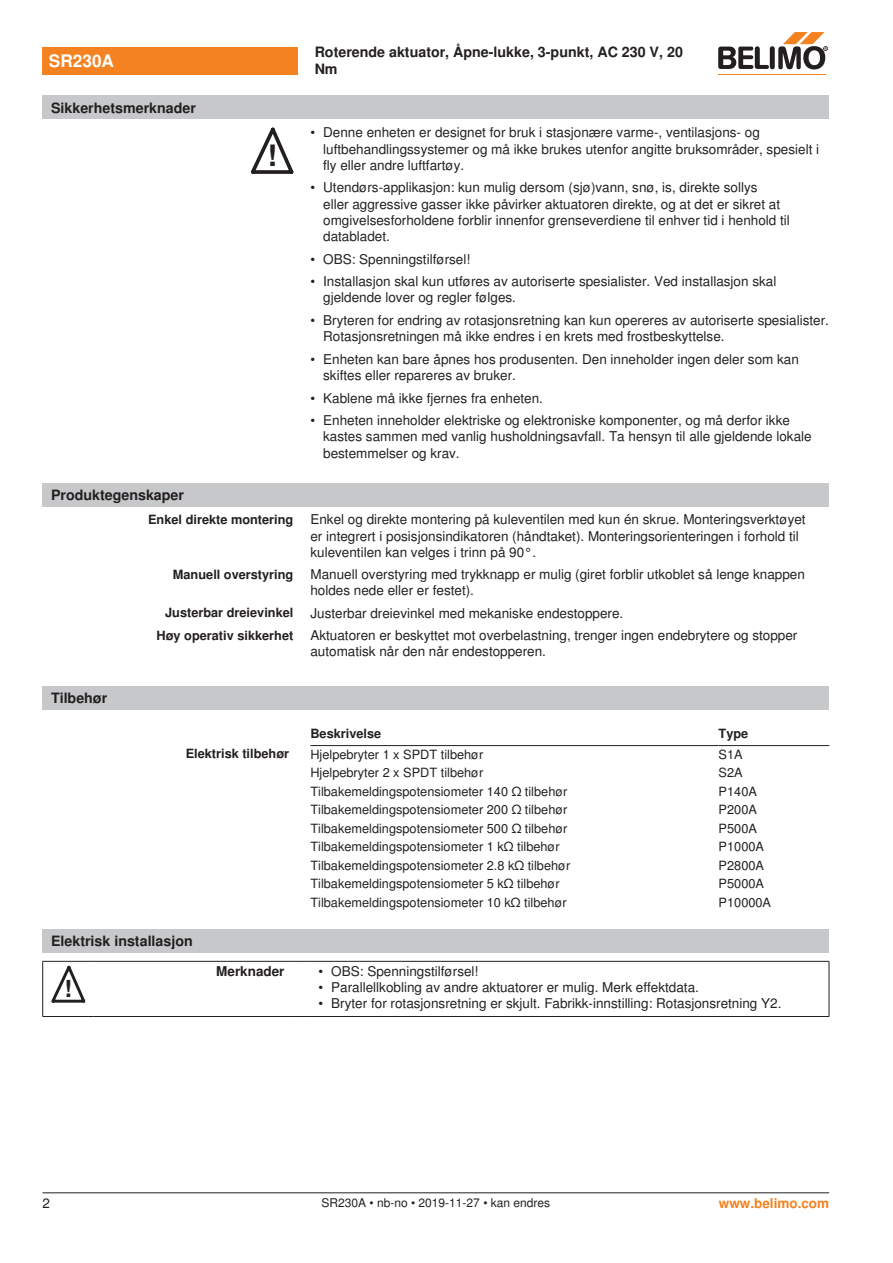
<style>
.page{position:relative;width:893px;height:1263px;background:#fff}
.page>*{position:absolute;margin:0;border:0;box-sizing:border-box;transform-origin:0 0}
.t1{font:700 29.55px "Nimbus Sans BEL";color:#231f20}
.t2{font:700 23.55px "Nimbus Sans BEL";color:#231f20}
.t3{font:700 17.25px "Nimbus Sans BEL";color:#fff}
.t4{font:700 14.25px/17.1px "Nimbus Sans BEL";color:#231f20}
.Bulletpoints_1_5mm_A{font:13.5px/16.2px "Nimbus Sans BEL";color:#231f20}
.Bulletpoints{font:13.5px "Nimbus Sans BEL";color:#231f20}
.Rechtsbündig_Footer{font:700 13.5px "Nimbus Sans BEL";color:#f58220}
.Tabellenkopf_rechtsb{font:700 13.5px "Nimbus Sans BEL";color:#231f20}
.Tabellentext_1mm{font:12.75px "Nimbus Sans BEL";color:#231f20}
.Rechtsbündig{font:700 12.75px "Nimbus Sans BEL";color:#231f20}
.Tabellenkopf_rechtsb-2{font:700 12.75px "Nimbus Sans BEL";color:#231f20}
.Tabellenkopf{font:700 12.75px "Nimbus Sans BEL";color:#231f20}
.Footer_EU_center{font:12px "Nimbus Sans BEL";color:#231f20}
</style>
<div class="page">
<svg style="left:251px;top:128px;width:42px;height:46px"></svg>
<div style="left:43px;top:483px;width:786px;height:23px;background:#c7c8ca"></div>
<div style="left:43px;top:686px;width:786px;height:23px;background:#c7c8ca"></div>
<hr style="left:310px;top:745px;width:409px;height:1px;background:#231f20">
<hr style="left:719px;top:745px;width:110px;height:1px;background:#231f20">
<div style="left:43px;top:929px;width:786px;height:24px;background:#c7c8ca"></div>
<hr style="left:42px;top:961px;width:1px;height:55px;background:#231f20">
<hr style="left:829px;top:961px;width:1px;height:55px;background:#231f20">
<hr style="left:43px;top:961px;width:51px;height:1px;background:#231f20">
<hr style="left:94px;top:961px;width:199px;height:1px;background:#231f20">
<svg style="left:293px;top:961px;width:17px;height:1px"></svg>
<hr style="left:310px;top:961px;width:519px;height:1px;background:#231f20">
<hr style="left:43px;top:1016px;width:51px;height:1px;background:#231f20">
<hr style="left:94px;top:1016px;width:199px;height:1px;background:#231f20">
<svg style="left:293px;top:1016px;width:17px;height:1px"></svg>
<hr style="left:310px;top:1016px;width:519px;height:1px;background:#231f20">
<svg style="left:51px;top:966px;width:34px;height:37px"></svg>
<div style="left:43px;top:47px;width:255px;height:27px;background:#f58220"></div>
<hr style="left:718px;top:74px;width:107px;height:1px;background:#f58220">
<svg style="left:718px;top:32px;width:110px;height:38px"></svg>
<div style="left:43px;top:96px;width:786px;height:23px;background:#c7c8ca"></div>
<hr style="left:43px;top:1192px;width:786px;height:1px;background:#231f20">
<p class="t3" style="left:49px;top:51px;width:67px">SR230A</p>
<p class="t4" style="left:315px;top:44px;width:370px">Roterende aktuator, Åpne-lukke, 3-punkt, AC 230 V, 20<br>Nm</p>
<p class="t4" style="left:51px;top:100px;width:146px">Sikkerhetsmerknader</p>
<p class="t1" style="left:267px;top:138px;width:11px">!</p>
<p class="Bulletpoints_1_5mm_A" style="left:323px;top:125px;width:497px;text-indent:-13px">• Denne enheten er designet for bruk i stasjonære varme-, ventilasjons- og luftbehandlingssystemer og må ikke brukes utenfor angitte bruksområder, spesielt i fly eller andre luftfartøy.</p>
<p class="Bulletpoints_1_5mm_A" style="left:323px;top:180px;width:468px;text-indent:-13px">• Utendørs-applikasjon: kun mulig dersom (sjø)vann, snø, is, direkte sollys<br>eller aggressive gasser ikke påvirker aktuatoren direkte, og at det er sikret at omgivelsesforholdene forblir innenfor grenseverdiene til enhver tid i henhold til databladet.</p>
<p class="Bulletpoints_1_5mm_A" style="left:310px;top:251px;width:161px">• OBS: Spenningstilførsel!</p>
<p class="Bulletpoints_1_5mm_A" style="left:323px;top:274px;width:455px;text-indent:-13px">• Installasjon skal kun utføres av autoriserte spesialister. Ved installasjon skal gjeldende lover og regler følges.</p>
<p class="Bulletpoints_1_5mm_A" style="left:323px;top:312px;width:507px;text-indent:-13px">• Bryteren for endring av rotasjonsretning kan kun opereres av autoriserte spesialister.<br>Rotasjonsretningen må ikke endres i en krets med frostbeskyttelse.</p>
<p class="Bulletpoints_1_5mm_A" style="left:323px;top:351px;width:477px;text-indent:-13px">• Enheten kan bare åpnes hos produsenten. Den inneholder ingen deler som kan skiftes eller repareres av bruker.</p>
<p class="Bulletpoints_1_5mm_A" style="left:310px;top:390px;width:234px">• Kablene må ikke fjernes fra enheten.</p>
<p class="Bulletpoints_1_5mm_A" style="left:323px;top:413px;width:490px;text-indent:-13px">• Enheten inneholder elektriske og elektroniske komponenter, og må derfor ikke kastes sammen med vanlig husholdningsavfall. Ta hensyn til alle gjeldende lokale bestemmelser og krav.</p>
<p class="t4" style="left:51px;top:487px;width:135px">Produktegenskaper</p>
<p class="Rechtsbündig" style="left:148px;top:512px;width:147px">Enkel direkte montering</p>
<p class="Bulletpoints_1_5mm_A" style="left:310px;top:512px;width:497px">Enkel og direkte montering på kuleventilen med kun én skrue. Monteringsverktøyet er integrert i posisjonsindikatoren (håndtaket). Monteringsorienteringen i forhold til kuleventilen kan velges i trinn på 90°.</p>
<p class="Rechtsbündig" style="left:173px;top:567px;width:122px">Manuell overstyring</p>
<p class="Bulletpoints_1_5mm_A" style="left:310px;top:567px;width:496px">Manuell overstyring med trykknapp er mulig (giret forblir utkoblet så lenge knappen holdes nede eller er festet).</p>
<p class="Rechtsbündig" style="left:165px;top:605px;width:130px">Justerbar dreievinkel</p>
<p class="Bulletpoints_1_5mm_A" style="left:310px;top:605px;width:314px">Justerbar dreievinkel med mekaniske endestoppere.</p>
<p class="Rechtsbündig" style="left:157px;top:627px;width:138px">Høy operativ sikkerhet</p>
<p class="Bulletpoints_1_5mm_A" style="left:310px;top:628px;width:488px">Aktuatoren er beskyttet mot overbelastning, trenger ingen endebrytere og stopper automatisk når den når endestopperen.</p>
<p class="t4" style="left:51px;top:690px;width:58px">Tilbehør</p>
<p class="Tabellenkopf" style="left:310px;top:726px;width:72px">Beskrivelse</p>
<p class="Tabellenkopf" style="left:719px;top:726px;width:31px">Type</p>
<p class="Tabellenkopf_rechtsb-2" style="left:186px;top:746px;width:105px">Elektrisk tilbehør</p>
<p class="Tabellentext_1mm" style="left:310px;top:746px;width:174px">Hjelpebryter 1 x SPDT tilbehør</p>
<p class="Tabellentext_1mm" style="left:719px;top:746px;width:26px">S1A</p>
<p class="Tabellentext_1mm" style="left:310px;top:765px;width:174px">Hjelpebryter 2 x SPDT tilbehør</p>
<p class="Tabellentext_1mm" style="left:719px;top:765px;width:26px">S2A</p>
<p class="Tabellentext_1mm" style="left:310px;top:783px;width:259px">Tilbakemeldingspotensiometer 140 Ω tilbehør</p>
<p class="Tabellentext_1mm" style="left:719px;top:783px;width:40px">P140A</p>
<p class="Tabellentext_1mm" style="left:310px;top:802px;width:259px">Tilbakemeldingspotensiometer 200 Ω tilbehør</p>
<p class="Tabellentext_1mm" style="left:719px;top:802px;width:40px">P200A</p>
<p class="Tabellentext_1mm" style="left:310px;top:820px;width:259px">Tilbakemeldingspotensiometer 500 Ω tilbehør</p>
<p class="Tabellentext_1mm" style="left:719px;top:820px;width:40px">P500A</p>
<p class="Tabellentext_1mm" style="left:310px;top:839px;width:251px">Tilbakemeldingspotensiometer 1 kΩ tilbehør</p>
<p class="Tabellentext_1mm" style="left:719px;top:839px;width:47px">P1000A</p>
<p class="Tabellentext_1mm" style="left:310px;top:857px;width:261px">Tilbakemeldingspotensiometer 2.8 kΩ tilbehør</p>
<p class="Tabellentext_1mm" style="left:719px;top:857px;width:47px">P2800A</p>
<p class="Tabellentext_1mm" style="left:310px;top:876px;width:251px">Tilbakemeldingspotensiometer 5 kΩ tilbehør</p>
<p class="Tabellentext_1mm" style="left:719px;top:876px;width:47px">P5000A</p>
<p class="Tabellentext_1mm" style="left:310px;top:894px;width:258px">Tilbakemeldingspotensiometer 10 kΩ tilbehør</p>
<p class="Tabellentext_1mm" style="left:719px;top:894px;width:54px">P10000A</p>
<p class="t4" style="left:51px;top:933px;width:143px">Elektrisk installasjon</p>
<p class="t2" style="left:64px;top:974px;width:9px">!</p>
<p class="Tabellenkopf_rechtsb" style="left:216px;top:963px;width:70px">Merknader</p>
<p class="Bulletpoints" style="left:319px;top:963px;width:161px">• OBS: Spenningstilførsel!</p>
<p class="Bulletpoints" style="left:319px;top:979px;width:382px">• Parallellkobling av andre aktuatorer er mulig. Merk effektdata.</p>
<p class="Bulletpoints" style="left:319px;top:995px;width:464px">• Bryter for rotasjonsretning er skjult. Fabrikk-innstilling: Rotasjonsretning Y2.</p>
<p class="Bulletpoints_1_5mm_A" style="left:43px;top:1196px;width:9px">2</p>
<p class="Footer_EU_center" style="left:321px;top:1196px;width:230px">SR230A • nb-no • 2019-11-27 • kan endres</p>
<p class="Rechtsbündig_Footer" style="left:719px;top:1195px;width:112px">www.belimo.com</p>
</div>
